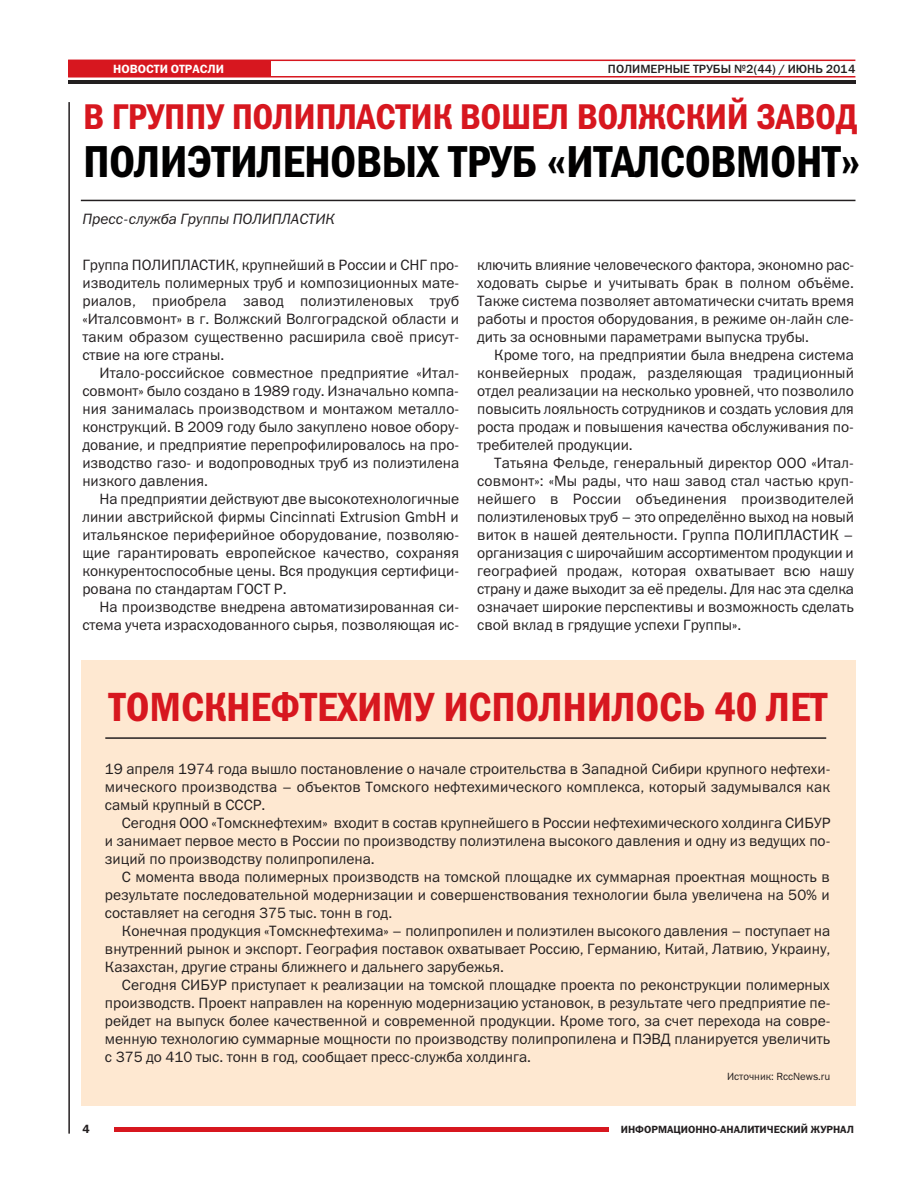
<style>
.page{position:relative;width:915px;height:1191px;background:#fff}
.page>*{position:absolute;margin:0;border:0;box-sizing:border-box;transform-origin:0 0}
.t1{font:45px "Franklin Gothic Demi Cond C";letter-spacing:-.015em;color:#010000}
.t2{font:41.1px "Franklin Gothic Demi Cond C";letter-spacing:-.005em;color:#d7171f}
.t3{font:36px "Franklin Gothic Demi Cond C";letter-spacing:-.01em;color:#d7171f}
.t4{font:15px/18px "Franklin Gothic Book C";color:#231f20;text-align:justify}
.t5{font:italic 15px "Franklin Gothic Book C";color:#231f20}
.t6{font:12px "Franklin Gothic Medium C";color:#231f20}
.t7{font:12px "Franklin Gothic Demi C";color:#fff}
.t8{font:12px "Franklin Gothic Demi C";color:#231f20}
.t9{font:10.5px "Franklin Gothic Demi C";color:#231f20}
.t10{font:10.5px "Franklin Gothic Book C";color:#231f20}
</style>
<div class="page">
<div style="left:81px;top:660px;width:774px;height:446px;background:#fee8d1"></div>
<hr style="left:68px;top:102px;width:2px;height:1031px;background:#231f20">
<hr style="left:114px;top:1127px;width:494px;height:4px;background:#d7171f">
<hr style="left:68px;top:76px;width:787px;height:1px;background:#d7171f">
<hr style="left:68px;top:60px;width:787px;height:1px;background:#d7171f">
<hr style="left:68px;top:80px;width:787px;height:3px;background:#231f20">
<div style="left:68px;top:60px;width:202px;height:16px;background:#d7171f"></div>
<hr style="left:81px;top:200px;width:774px;height:1px;background:#231f20">
<hr style="left:105px;top:737px;width:721px;height:2px;background:#231f20">
<p class="t7" style="left:113px;top:62px;width:112px">НОВОСТИ ОТРАСЛИ</p>
<p class="t6" style="left:607px;top:62px;width:249px">ПОЛИМЕРНЫЕ ТРУБЫ №2(44) / ИЮНЬ 2014</p>
<h3 class="t3" style="left:83px;top:96px;width:775px">В ГРУППУ ПОЛИПЛАСТИК ВОШЕЛ ВОЛЖСКИЙ ЗАВОД</h3>
<h1 class="t1" style="left:83px;top:135px;width:779px">ПОЛИЭТИЛЕНОВЫХ ТРУБ «ИТАЛСОВМОНТ»</h1>
<p class="t5" style="left:82px;top:210px;width:254px">Пресс-служба Группы ПОЛИПЛАСТИК</p>
<p class="t4" style="left:82px;top:256px;width:378px">Группа ПОЛИПЛАСТИК, крупнейший в России и СНГ про&shy;изводитель полимерных труб и композиционных мате&shy;риалов, приобрела завод полиэтиленовых труб «Италсовмонт» в г. Волжский Волгоградской области и таким образом существенно расширила своё присут&shy;ствие на юге страны.</p>
<p class="t4" style="left:82px;top:364px;width:378px;text-indent:17px">Итало-российское совместное предприятие «Итал&shy;совмонт» было создано в 1989 году. Изначально компа&shy;ния занималась производством и монтажом металло&shy;конструкций. В 2009 году было закуплено новое обору&shy;дование, и предприятие перепрофилировалось на про&shy;изводство газо- и водопроводных труб из полиэтилена низкого давления.</p>
<p class="t4" style="left:82px;top:490px;width:378px;text-indent:17px">На предприятии действуют две высокотехнологичные линии австрийской фирмы Cincinnati Extrusion GmbH и итальянское периферийное оборудование, позволяю&shy;щие гарантировать европейское качество, сохраняя конкурентоспособные цены. Вся продукция сертифици&shy;рована по стандартам ГОСТ Р.</p>
<p class="t4" style="left:82px;top:598px;width:378px;text-align:right">На производстве внедрена автоматизированная си&shy;стема учета израсходованного сырья, позволяющая ис-</p>
<p class="t4" style="left:477px;top:256px;width:378px">ключить влияние человеческого фактора, экономно рас&shy;ходовать сырье и учитывать брак в полном объёме.<br>Также система позволяет автоматически считать время работы и простоя оборудования, в режиме он-лайн сле&shy;дить за основными параметрами выпуска трубы.</p>
<p class="t4" style="left:477px;top:346px;width:378px;text-indent:17px">Кроме того, на предприятии была внедрена система конвейерных продаж, разделяющая традиционный отдел реализации на несколько уровней, что позволило повысить лояльность сотрудников и создать условия для роста продаж и повышения качества обслуживания по&shy;требителей продукции.</p>
<p class="t4" style="left:477px;top:454px;width:378px;text-indent:17px">Татьяна Фельде, генеральный директор ООО «Итал&shy;совмонт»: «Мы рады, что наш завод стал частью круп&shy;нейшего в России объединения производителей полиэтиленовых труб – это определённо выход на новый виток в нашей деятельности. Группа ПОЛИПЛАСТИК – организация с широчайшим ассортиментом продукции и географией продаж, которая охватывает всю нашу страну и даже выходит за её пределы. Для нас эта сделка означает широкие перспективы и возможность сделать свой вклад в грядущие успехи Группы».</p>
<h2 class="t2" style="left:109px;top:683px;width:720px">ТОМСКНЕФТЕХИМУ ИСПОЛНИЛОСЬ 40 ЛЕТ</h2>
<p class="t4" style="left:105px;top:760px;width:726px">19 апреля 1974 года вышло постановление о начале строительства в Западной Сибири крупного нефтехи&shy;мического производства – объектов Томского нефтехимического комплекса, который задумывался как самый крупный в СССР.</p>
<p class="t4" style="left:105px;top:814px;width:727px;text-indent:17px">Сегодня ООО «Томскнефтехим» входит в состав крупнейшего в России нефтехимического холдинга СИБУР и занимает первое место в России по производству полиэтилена высокого давления и одну из ведущих по&shy;зиций по производству полипропилена.</p>
<p class="t4" style="left:105px;top:868px;width:726px;text-indent:17px">С момента ввода полимерных производств на томской площадке их суммарная проектная мощность в результате последовательной модернизации и совершенствования технологии была увеличена на 50% и составляет на сегодня 375 тыс. тонн в год.</p>
<p class="t4" style="left:105px;top:922px;width:726px;text-indent:17px">Конечная продукция «Томскнефтехима» – полипропилен и полиэтилен высокого давления – поступает на внутренний рынок и экспорт. География поставок охватывает Россию, Германию, Китай, Латвию, Украину, Казахстан, другие страны ближнего и дальнего зарубежья.</p>
<p class="t4" style="left:105px;top:976px;width:726px;text-indent:17px">Сегодня СИБУР приступает к реализации на томской площадке проекта по реконструкции полимерных производств. Проект направлен на коренную модернизацию установок, в результате чего предприятие пе&shy;рейдет на выпуск более качественной и современной продукции. Кроме того, за счет перехода на совре&shy;менную технологию суммарные мощности по производству полипропилена и ПЭВД планируется увеличить с 375 до 410 тыс. тонн в год, сообщает пресс-служба холдинга.</p>
<p class="t10" style="left:726px;top:1070px;width:105px">Источник: RccNews.ru</p>
<p class="t8" style="left:82px;top:1122px;width:9px">4</p>
<p class="t9" style="left:620px;top:1122px;width:234px">ИНФОРМАЦИОННО-АНАЛИТИЧЕСКИЙ ЖУРНАЛ</p>
</div>
